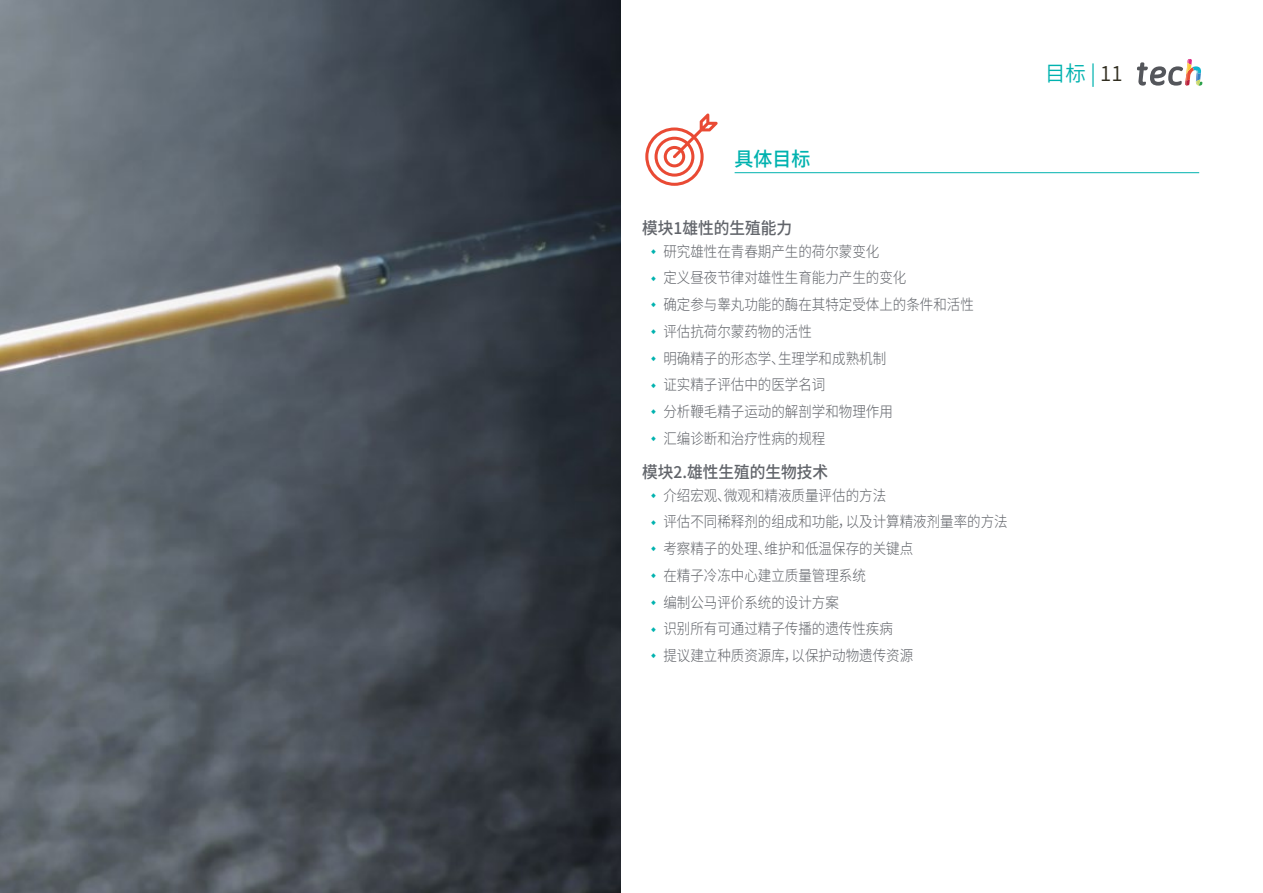
<style>
.page{position:relative;width:1263px;height:893px;background:#fff}
.page>*{position:absolute;margin:0;border:0;box-sizing:border-box;transform-origin:0 0}
.Sección___Pag{font:21px "Source Han Sans CN";color:#00b2af}
.Subtítulo_Pag{font:500 19.5px "Source Han Sans CN";color:#00b2af}
.Autor_ok{font:500 16.5px "Source Han Sans CN";color:#61646a;scale:.95 1}
.t1{font:300 15px "Source Han Sans CN";color:#61646a;scale:.9 1}
.s1{color:#312e20}
</style>
<div class="page">
<img style="left:0;top:0;width:621px;height:893px">
<hr style="left:735px;top:172px;width:464px;height:1px;background:#00b2af">
<svg style="left:645px;top:113px;width:73px;height:73px"></svg>
<svg style="left:1137px;top:59px;width:65px;height:27px"></svg>
<p class="Subtítulo_Pag" style="left:735px;top:147px;width:77px">具体目标</p>
<p class="Autor_ok" style="left:642px;top:219px;width:159px">模块1雄性的生殖能力</p>
<p class="t1" style="left:663px;top:243px;width:241px">研究雄性在青春期产生的荷尔蒙变化</p>
<p class="t1" style="left:663px;top:269px;width:271px">定义昼夜节律对雄性生育能力产生的变化</p>
<p class="t1" style="left:663px;top:296px;width:346px">确定参与睾丸功能的酶在其特定受体上的条件和活性</p>
<p class="t1" style="left:663px;top:323px;width:166px">评估抗荷尔蒙药物的活性</p>
<p class="t1" style="left:663px;top:350px;width:249px">明确精子的形态学、生理学和成熟机制</p>
<p class="t1" style="left:663px;top:376px;width:181px">证实精子评估中的医学名词</p>
<p class="t1" style="left:663px;top:403px;width:256px">分析鞭毛精子运动的解剖学和物理作用</p>
<p class="t1" style="left:663px;top:430px;width:181px">汇编诊断和治疗性病的规程</p>
<p class="Autor_ok" style="left:642px;top:463px;width:197px">模块2.雄性生殖的生物技术</p>
<p class="t1" style="left:663px;top:487px;width:249px">介绍宏观、微观和精液质量评估的方法</p>
<p class="t1" style="left:663px;top:513px;width:384px">评估不同稀释剂的组成和功能，以及计算精液剂量率的方法</p>
<p class="t1" style="left:663px;top:540px;width:279px">考察精子的处理、维护和低温保存的关键点</p>
<p class="t1" style="left:663px;top:567px;width:226px">在精子冷冻中心建立质量管理系统</p>
<p class="t1" style="left:663px;top:594px;width:196px">编制公马评价系统的设计方案</p>
<p class="t1" style="left:663px;top:620px;width:256px">识别所有可通过精子传播的遗传性疾病</p>
<p class="t1" style="left:663px;top:647px;width:279px">提议建立种质资源库，以保护动物遗传资源</p>
<p class="Sección___Pag" style="left:1045px;top:61px;width:79px">目标 | <span class="s1">11</span></p>
</div>
